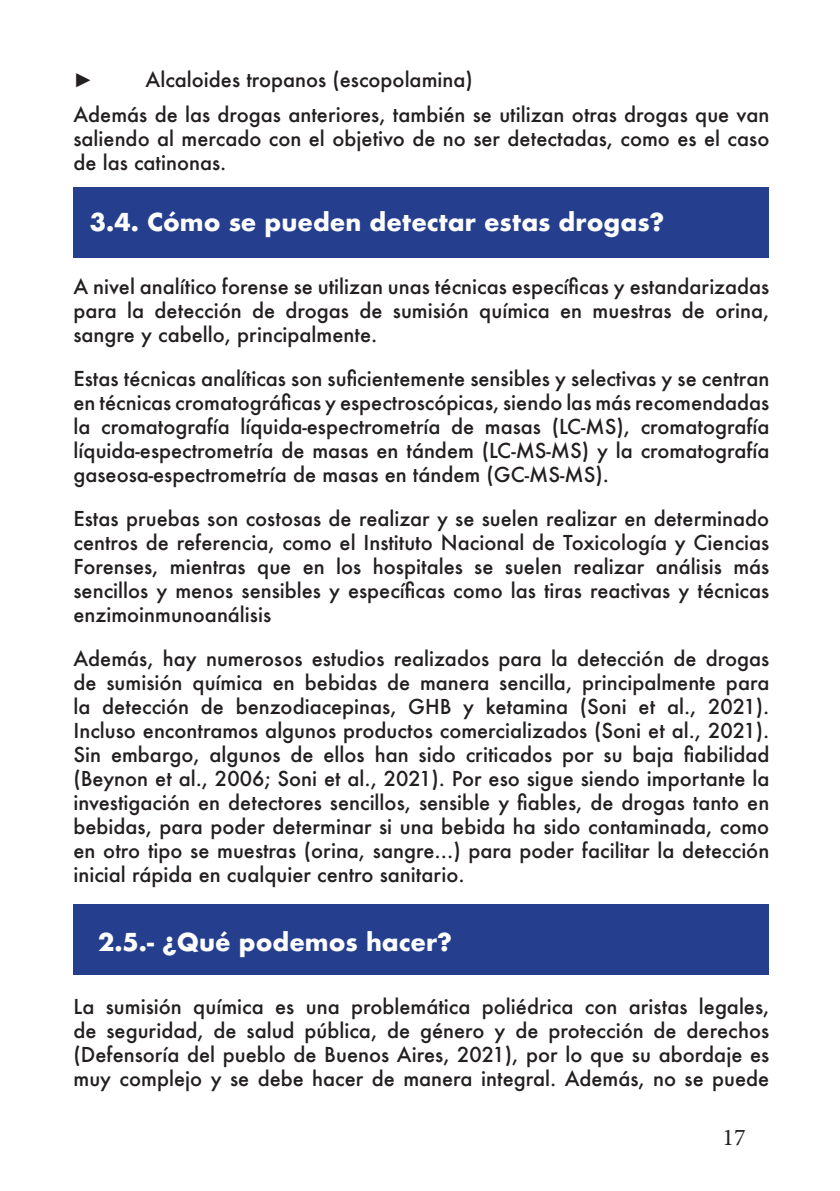
<style>
.page{position:relative;width:840px;height:1191px;background:#fff}
.page>*{position:absolute;margin:0;border:0;box-sizing:border-box;transform-origin:0 0}
.t1{font:700 24px "Futura";color:#fff}
.t2{font:24px "Minion Pro";color:#231f20}
.t3{font:500 20px/24px "Futura";color:#231f20;text-align:justify}
.t4{font:20px "Arial";color:#231f20}
</style>
<div class="page">
<div style="left:73px;top:904px;width:695px;height:71px;background:#253f8e"></div>
<div style="left:73px;top:187px;width:695px;height:71px;background:#253f8e"></div>
<p class="t4" style="left:73px;top:67px;width:21px">►</p>
<p class="t3" style="left:145px;top:67px;width:328px">Alcaloides tropanos (escopolamina)</p>
<p class="t3" style="left:73px;top:103px;width:697px">Además de las drogas anteriores, también se utilizan otras drogas que van saliendo al mercado con el objetivo de no ser detectadas, como es el caso de las catinonas.</p>
<p class="t1" style="left:90px;top:204px;width:576px">3.4. Cómo se pueden detectar estas drogas?</p>
<p class="t3" style="left:73px;top:274px;width:697px">A nivel analítico forense se utilizan unas técnicas específicas y estandarizadas para la detección de drogas de sumisión química en muestras de orina, sangre y cabello, principalmente.</p>
<p class="t3" style="left:73px;top:366px;width:697px">Estas técnicas analíticas son suficientemente sensibles y selectivas y se centran en técnicas cromatográficas y espectroscópicas, siendo las más recomendadas la cromatografía líquida-espectrometría de masas (LC-MS), cromatografía líquida-espectrometría de masas en tándem (LC-MS-MS) y la cromatografía gaseosa-espectrometría de masas en tándem (GC-MS-MS).</p>
<p class="t3" style="left:73px;top:506px;width:697px">Estas pruebas son costosas de realizar y se suelen realizar en determinado centros de referencia, como el Instituto Nacional de Toxicología y Ciencias Forenses, mientras que en los hospitales se suelen realizar análisis más sencillos y menos sensibles y específicas como las tiras reactivas y técnicas enzimoinmunoanálisis</p>
<p class="t3" style="left:73px;top:646px;width:697px">Además, hay numerosos estudios realizados para la detección de drogas de sumisión química en bebidas de manera sencilla, principalmente para la detección de benzodiacepinas, GHB y ketamina (Soni et al., 2021).<br>Incluso encontramos algunos productos comercializados (Soni et al., 2021).<br>Sin embargo, algunos de ellos han sido criticados por su baja fiabilidad (Beynon et al., 2006; Soni et al., 2021). Por eso sigue siendo importante la investigación en detectores sencillos, sensible y fiables, de drogas tanto en bebidas, para poder determinar si una bebida ha sido contaminada, como en otro tipo se muestras (orina, sangre…) para poder facilitar la detección inicial rápida en cualquier centro sanitario.</p>
<p class="t1" style="left:98px;top:924px;width:355px">2.5.- ¿Qué podemos hacer?</p>
<p class="t3" style="left:73px;top:994px;width:697px">La sumisión química es una problemática poliédrica con aristas legales, de seguridad, de salud pública, de género y de protección de derechos (Defensoría del pueblo de Buenos Aires, 2021), por lo que su abordaje es muy complejo y se debe hacer de manera integral. Además, no se puede</p>
<p class="t2" style="left:722px;top:1121px;width:25px">17</p>
</div>
